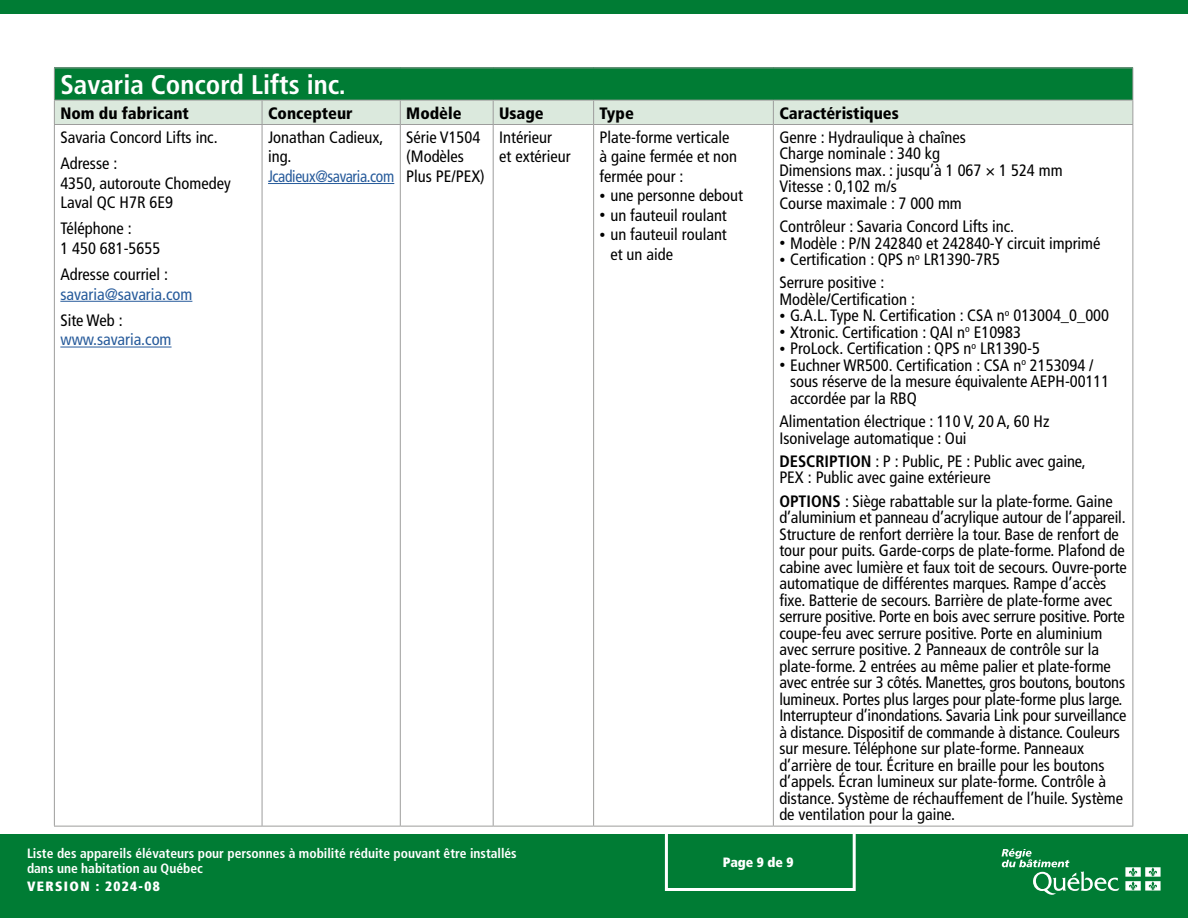
<style>
.page{position:relative;width:1188px;height:918px;background:#fff}
.page>*{position:absolute;margin:0;border:0;box-sizing:border-box;transform-origin:0 0}
.t1{font:700 condensed 27px "Frutiger LT Std";color:#fff}
.t2{font:condensed 16.5px/16.5px "Frutiger LT Std";color:#000}
.t3{font:900 condensed 16.5px "Frutiger LT Std";color:#000}
.t4{font:condensed 16.5px "Frutiger LT Std";color:#275b9b}
.t5{font:condensed 16.5px "Frutiger LT Std";letter-spacing:-.02em;color:#275b9b;scale:.94 1}
.t6{font:700 condensed 13.5px/15px "Frutiger LT Std";color:#fff}
.t7{font:900 condensed 13.5px "Frutiger LT Std";letter-spacing:.1em;color:#fff}
.s1{font-size:12px}
.s2{font-weight:700}
</style>
<div class="page">
<div style="left:0;top:834px;width:1188px;height:84px;background:#007c34"></div>
<div style="left:0;top:0;width:1188px;height:14px;background:#007c34"></div>
<svg style="left:1125px;top:867px;width:36px;height:24px"></svg>
<svg style="left:1002px;top:849px;width:117px;height:46px"></svg>
<div style="left:665px;top:807px;width:191px;height:84px;border:3px solid #fff"></div>
<div style="left:54px;top:68px;width:1079px;height:32px;background:#007c34"></div>
<hr style="left:54px;top:68px;width:208px;height:1px;background:#9d9d9c">
<hr style="left:54px;top:68px;width:1px;height:32px;background:#9d9d9c">
<hr style="left:262px;top:68px;width:138px;height:1px;background:#9d9d9c">
<hr style="left:400px;top:68px;width:93px;height:1px;background:#9d9d9c">
<hr style="left:493px;top:68px;width:101px;height:1px;background:#9d9d9c">
<hr style="left:594px;top:68px;width:179px;height:1px;background:#9d9d9c">
<hr style="left:773px;top:68px;width:360px;height:1px;background:#9d9d9c">
<hr style="left:1132px;top:68px;width:1px;height:32px;background:#9d9d9c">
<hr style="left:54px;top:125px;width:1px;height:701px;background:#9d9d9c">
<hr style="left:1132px;top:125px;width:1px;height:701px;background:#9d9d9c">
<hr style="left:400px;top:826px;width:93px;height:1px;background:#9d9d9c">
<hr style="left:493px;top:826px;width:101px;height:1px;background:#9d9d9c">
<hr style="left:594px;top:826px;width:179px;height:1px;background:#9d9d9c">
<hr style="left:773px;top:826px;width:360px;height:1px;background:#9d9d9c">
<div style="left:54px;top:100px;width:1079px;height:24px;background:#dbe9dd"></div>
<hr style="left:54px;top:124px;width:208px;height:1px;background:#9d9d9c">
<hr style="left:262px;top:124px;width:138px;height:1px;background:#9d9d9c">
<hr style="left:400px;top:124px;width:93px;height:1px;background:#9d9d9c">
<hr style="left:493px;top:124px;width:101px;height:1px;background:#9d9d9c">
<hr style="left:594px;top:124px;width:179px;height:1px;background:#9d9d9c">
<hr style="left:773px;top:124px;width:360px;height:1px;background:#9d9d9c">
<hr style="left:262px;top:125px;width:1px;height:701px;background:#9d9d9c">
<hr style="left:400px;top:125px;width:1px;height:701px;background:#9d9d9c">
<hr style="left:54px;top:826px;width:208px;height:1px;background:#9d9d9c">
<hr style="left:262px;top:826px;width:138px;height:1px;background:#9d9d9c">
<hr style="left:493px;top:125px;width:1px;height:701px;background:#9d9d9c">
<hr style="left:593px;top:125px;width:1px;height:701px;background:#9d9d9c">
<hr style="left:773px;top:125px;width:1px;height:701px;background:#9d9d9c">
<hr style="left:60px;top:301px;width:132px;height:1px;background:#275b9b">
<hr style="left:60px;top:347px;width:112px;height:1px;background:#275b9b">
<hr style="left:268px;top:183px;width:126px;height:1px;background:#275b9b">
<h1 class="t1" style="left:60px;top:69px;width:287px">Savaria Concord Lifts inc.</h1>
<p class="t3" style="left:60px;top:103px;width:130px">Nom du fabricant</p>
<p class="t3" style="left:268px;top:103px;width:86px">Concepteur</p>
<p class="t3" style="left:406px;top:103px;width:57px">Modèle</p>
<p class="t3" style="left:499px;top:103px;width:46px">Usage</p>
<p class="t3" style="left:600px;top:103px;width:36px">Type</p>
<p class="t3" style="left:779px;top:103px;width:121px">Caractéristiques</p>
<p class="t2" style="left:60px;top:124px;width:159px;line-height:26.2px">Savaria Concord Lifts inc.<br>Adresse :</p>
<p class="t2" style="left:60px;top:173px;width:172px;line-height:19.5px">4350, autoroute Chomedey<br>Laval QC H7R 6E9</p>
<p class="t2" style="left:60px;top:219px;width:101px;line-height:19.5px">Téléphone :<br>1 450 681-5655</p>
<p class="t2" style="left:60px;top:266px;width:109px">Adresse courriel :</p>
<p class="t4" style="left:60px;top:284px;width:134px">savaria@savaria.com</p>
<p class="t2" style="left:60px;top:312px;width:64px">Site Web :</p>
<p class="t4" style="left:60px;top:330px;width:113px">www.savaria.com</p>
<p class="t2" style="left:406px;top:128px;width:80px;line-height:19.5px">Série V1504 (Modèles<br>Plus PE/PEX)</p>
<p class="t2" style="left:499px;top:128px;width:73px;line-height:19.5px">Intérieur<br>et extérieur</p>
<p class="t2" style="left:600px;top:128px;width:139px;line-height:19.5px">Plate-forme verticale à gaine fermée et non fermée pour :</p>
<p class="t2" style="left:600px;top:188px;width:145px"><span class="s1">•</span> une personne debout</p>
<p class="t2" style="left:600px;top:207px;width:129px"><span class="s1">•</span> un fauteuil roulant</p>
<p class="t2" style="left:610px;top:225px;width:118px;line-height:19.5px;text-indent:-11px"><span class="s1">•</span> un fauteuil roulant et un aide</p>
<p class="t2" style="left:268px;top:128px;width:117px;line-height:19.5px">Jonathan Cadieux, ing.</p>
<p class="t5" style="left:268px;top:167px;width:136px">Jcadieux@savaria.com</p>
<p class="t2" style="left:779px;top:129px;width:285px">Genre : Hydraulique à chaînes<br>Charge nominale : 340 kg<br>Dimensions max. : jusqu’à 1 067 × 1 524 mm<br>Vitesse : 0,102 m/s<br>Course maximale : 7 000 mm</p>
<p class="t2" style="left:779px;top:218px;width:236px">Contrôleur : Savaria Concord Lifts inc.</p>
<p class="t2" style="left:779px;top:235px;width:323px"><span class="s1">•</span> Modèle : P/N 242840 et 242840-Y circuit imprimé</p>
<p class="t2" style="left:779px;top:248px;width:222px;line-height:23.2px"><span class="s1">•</span> Certification : QPS n<sup>o</sup> LR1390-7R5<br>Serrure positive :</p>
<p class="t2" style="left:779px;top:291px;width:137px">Modèle/Certification :</p>
<p class="t2" style="left:779px;top:308px;width:331px"><span class="s1">•</span> G.A.L. Type N. Certification : CSA n<sup>o</sup> 013004_0_000</p>
<p class="t2" style="left:779px;top:324px;width:243px"><span class="s1">•</span> Xtronic. Certification : QAI n<sup>o</sup> E10983</p>
<p class="t2" style="left:779px;top:341px;width:262px"><span class="s1">•</span> ProLock. Certification : QPS n<sup>o</sup> LR1390-5</p>
<p class="t2" style="left:790px;top:357px;width:321px;text-indent:-11px"><span class="s1">•</span> Euchner WR500. Certification : CSA n<sup>o</sup> 2153094 / sous réserve de la mesure équivalente AEPH-00111 accordée par la RBQ</p>
<p class="t2" style="left:779px;top:413px;width:272px">Alimentation électrique : 110 V, 20 A, 60 Hz<br>Isonivelage automatique : Oui</p>
<p class="t2" style="left:779px;top:453px;width:308px"><span class="s2">DESCRIPTION</span> : P : Public, PE : Public avec gaine,<br>PEX : Public avec gaine extérieure</p>
<p class="t2" style="left:779px;top:493px;width:349px"><span class="s2">OPTIONS</span> : Siège rabattable sur la plate-forme. Gaine d’aluminium et panneau d’acrylique autour de l’appareil.<br>Structure de renfort derrière la tour. Base de renfort de tour pour puits. Garde-corps de plate-forme. Plafond de cabine avec lumière et faux toit de secours. Ouvre-porte automatique de différentes marques. Rampe d’accès fixe. Batterie de secours. Barrière de plate-forme avec serrure positive. Porte en bois avec serrure positive. Porte coupe-feu avec serrure positive. Porte en aluminium avec serrure positive. 2 Panneaux de contrôle sur la plate-forme. 2 entrées au même palier et plate-forme avec entrée sur 3 côtés. Manettes, gros boutons, boutons lumineux. Portes plus larges pour plate-forme plus large.<br>Interrupteur d’inondations. Savaria Link pour surveillance à distance. Dispositif de commande à distance. Couleurs sur mesure. Téléphone sur plate-forme. Panneaux d’arrière de tour. Écriture en braille pour les boutons d’appels. Écran lumineux sur plate-forme. Contrôle à distance. Système de réchauffement de l’huile. Système de ventilation pour la gaine.</p>
<p class="t6" style="left:27px;top:845px;width:491px">Liste des appareils élévateurs pour personnes à mobilité réduite pouvant être installés dans une habitation au Québec</p>
<p class="t7" style="left:27px;top:878px;width:134px">VERSION : 2024-08</p>
<p class="t7" style="left:723px;top:855px;width:72px">Page 9 de 9</p>
</div>
